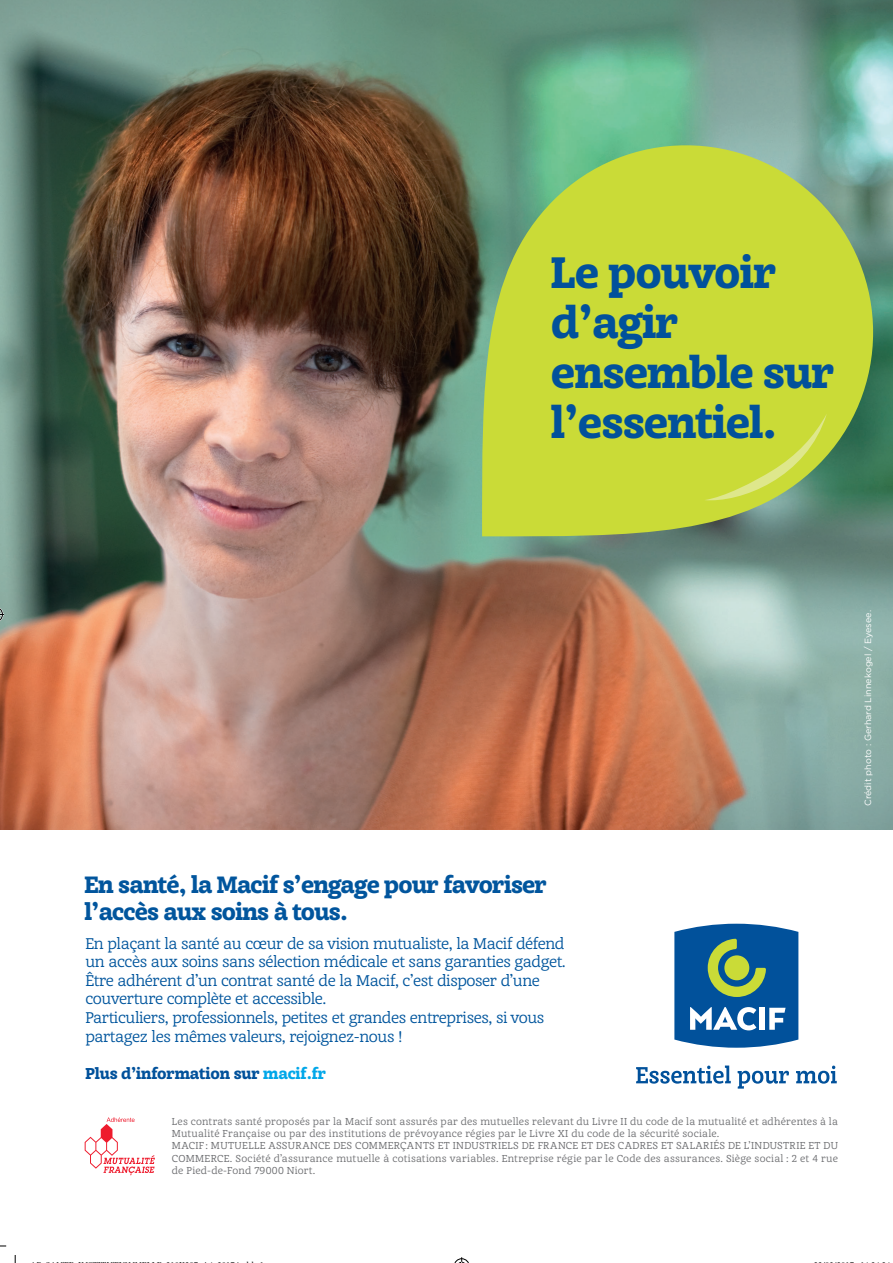
<style>
.page{position:relative;width:893px;height:1263px;background:#fff}
.page>*{position:absolute;margin:0;border:0;box-sizing:border-box;transform-origin:0 0}
.t1{font:900 41.85px/50.2px "Achille IIFY";letter-spacing:-.02em;color:#01519b}
.t2{font:900 22.5px/27px "Achille IIFY";letter-spacing:-.03em;color:#01559d}
.t3{font:15px/18.6px "Achille IIFY";letter-spacing:-.03em;color:#01559d}
.t4{font:900 15px "Achille IIFY";letter-spacing:-.01em;color:#01519b}
.t5{font:9.75px/12.5px "Achille IIFY";letter-spacing:.02em;color:#6c6d70}
.t6{font:9px "Gotham";color:#fff}
.s1{color:#00a7e9}
</style>
<div class="page">
<img style="left:0;top:0;width:893px;height:830px">
<svg style="left:480px;top:127px;width:411px;height:411px;background:#adc84c"></svg>
<svg style="left:704px;top:414px;width:123px;height:89px;background:#bed346"></svg>
<svg style="left:674px;top:924px;width:124px;height:124px;background:#34749c"></svg>
<svg style="left:636px;top:1065px;width:95px;height:19px"></svg>
<svg style="left:738px;top:1071px;width:51px;height:17px"></svg>
<svg style="left:796px;top:1065px;width:41px;height:19px"></svg>
<svg style="left:85px;top:1117px;width:70px;height:58px"></svg>
<svg style="left:0;top:1245px;width:6px;height:2px"></svg>
<svg style="left:14px;top:1255px;width:2px;height:8px"></svg>
<svg style="left:454px;top:1257px;width:15px;height:6px"></svg>
<svg style="left:0;top:606px;width:4px;height:17px"></svg>
<p class="t1" style="left:551px;top:247px;width:285px">Le pouvoir d’agir ensemble sur l’essentiel.</p>
<p class="t6" style="left:862px;top:806px;width:197px;rotate:-90deg">Crédit photo : Gerhard Linnekogel / Eyesee.</p>
<p class="t2" style="left:85px;top:872px;width:464px">En santé, la Macif s’engage pour favoriser l’accès aux soins à tous.</p>
<p class="t3" style="left:85px;top:933px;width:482px">En plaçant la santé au cœur de sa vision mutualiste, la Macif défend un accès aux soins sans sélection médicale et sans garanties gadget.<br>Être adhérent d’un contrat santé de la Macif, c’est disposer d’une couverture complète et accessible.<br>Particuliers, professionnels, petites et grandes entreprises, si vous partagez les mêmes valeurs, rejoignez-nous !</p>
<p class="t4" style="left:85px;top:1063px;width:242px">Plus d’information sur <span class="s1">macif.fr</span></p>
<p class="t5" style="left:172px;top:1114px;width:668px">Les contrats santé proposés par la Macif sont assurés par des mutuelles relevant du Livre II du code de la mutualité et adhérentes à la Mutualité Française ou par des institutions de prévoyance régies par le Livre XI du code de la sécurité sociale.<br>MACIF: MUTUELLE ASSURANCE DES COMMERÇANTS ET INDUSTRIELS DE FRANCE ET DES CADRES ET SALARIÉS DE L’INDUSTRIE ET DU COMMERCE. Société d’assurance mutuelle à cotisations variables. Entreprise régie par le Code des assurances. Siège social : 2 et 4 rue de Pied-de-Fond 79000 Niort.</p>
</div>
